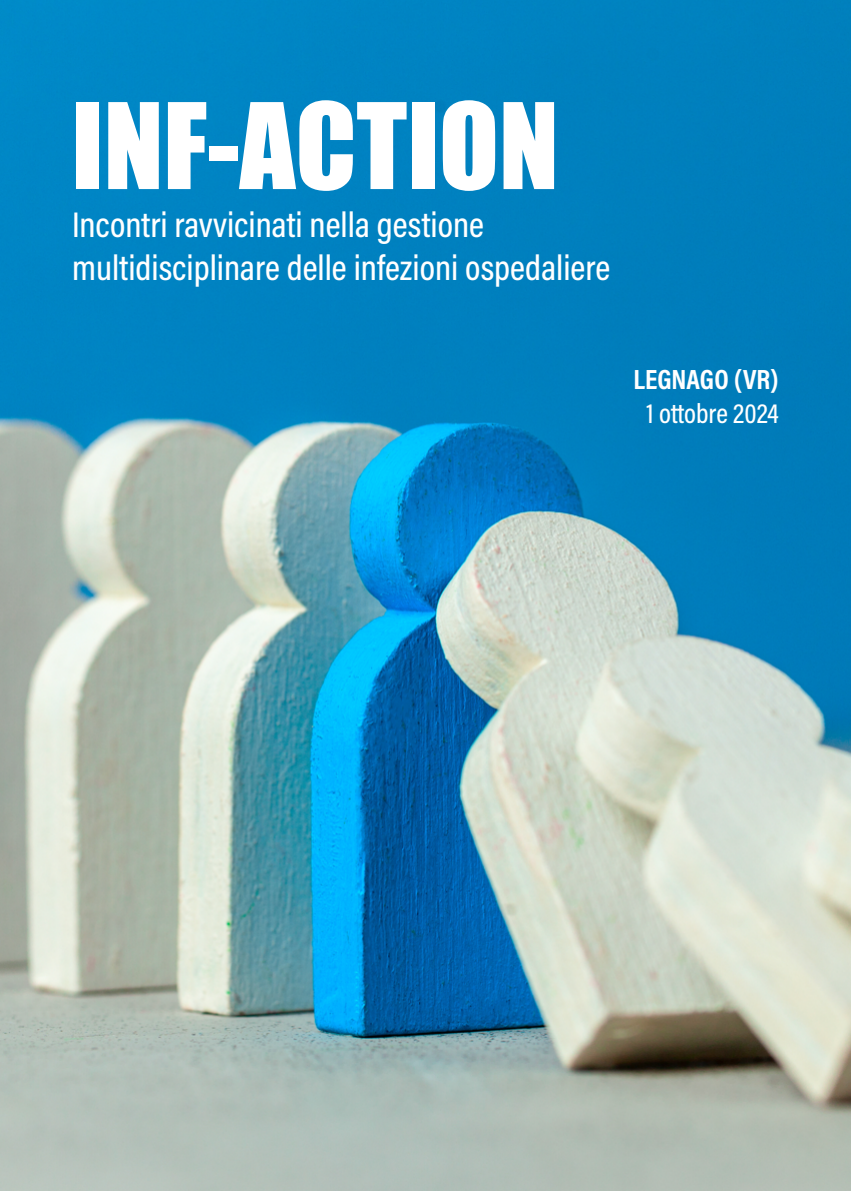
<style>
.page{position:relative;width:851px;height:1191px;background:#fff}
.page>*{position:absolute;margin:0;border:0;box-sizing:border-box;transform-origin:0 0}
.t1{font:110px "Impact";color:#fff}
.t2{font:500 36px/43.2px "Acumin Pro Cond";color:#fff}
.t3{font:500 28px "Acumin Pro Cond";color:#fff}
.t4{font:700 28px "Acumin Pro Cond";color:#fff}
</style>
<div class="page">
<img style="left:0;top:0;width:850px;height:1191px">
<h1 class="t1" style="left:72px;top:61px;width:488px">INF-ACTION</h1>
<p class="t2" style="left:72px;top:202px;width:539px">Incontri ravvicinati nella gestione multidisciplinare delle infezioni ospedaliere</p>
<p class="t4" style="left:633px;top:361px;width:147px">LEGNAGO (VR)</p>
<p class="t3" style="left:646px;top:395px;width:134px">1 ottobre 2024</p>
</div>
